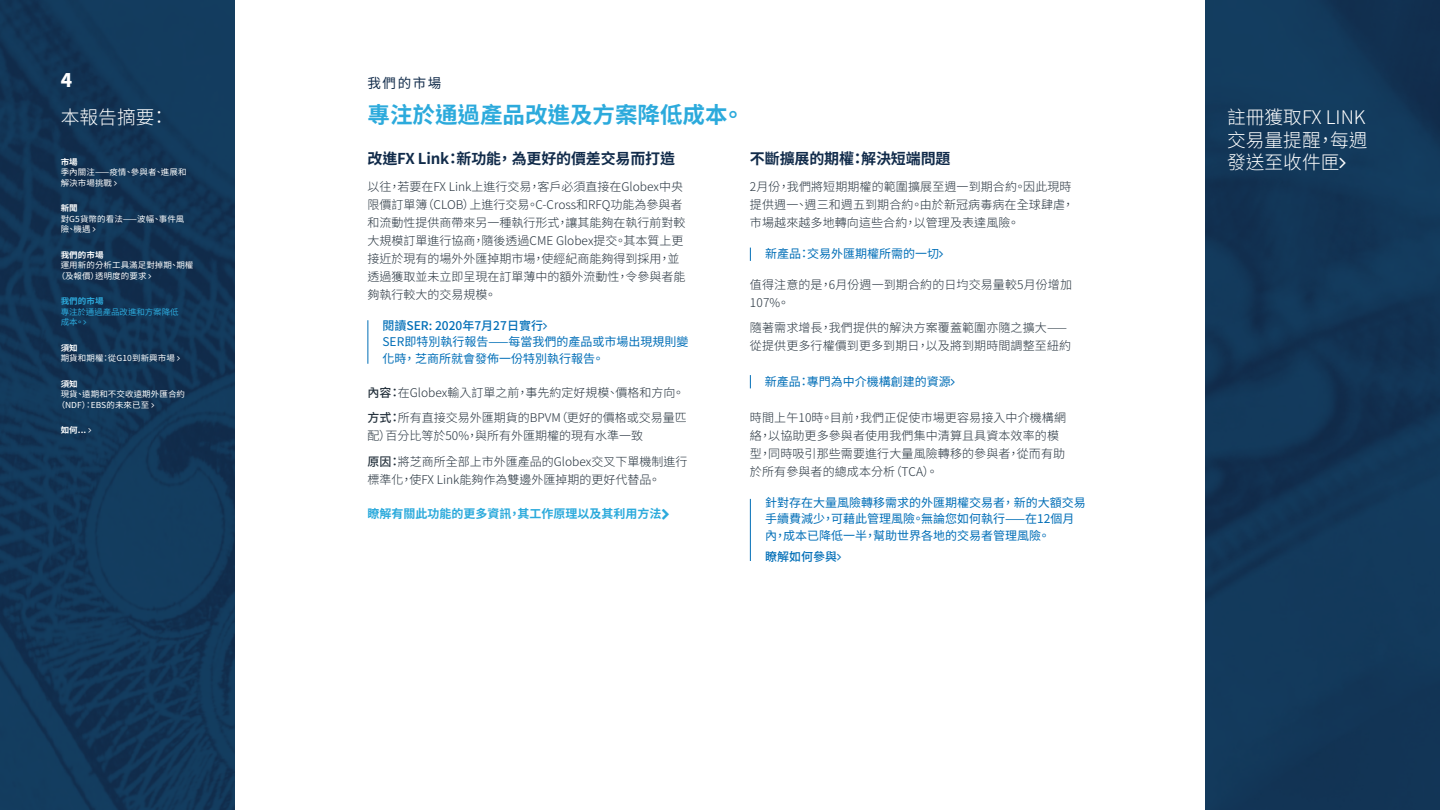
<style>
.page{position:relative;width:1440px;height:810px;background:#fff}
.page>*{position:absolute;margin:0;border:0;box-sizing:border-box;transform-origin:0 0}
.t1{font:700 22.5px "Noto Sans CJ Ktc";color:#2caadc}
.t2{font:300 18.75px/22.5px "Noto Sans CJ Ktc";color:#fff;text-align:justify}
.t3{font:900 18.75px "Noto Sans CJ Ktc";color:#fff}
.t4{font:700 15px "Noto Sans CJ Ktc";letter-spacing:-.01em;color:#112b4a}
.t5{font:13.5px "Noto Sans CJ Ktc";letter-spacing:.12em;color:#112b4a}
.t6{font:300 12px/18px "Noto Sans CJ Ktc";color:#24313c}
.t7{font:12px/16.5px "Noto Sans CJ Ktc";color:#006eb7}
.t8{font:700 12px "Noto Sans CJ Ktc";color:#2caadc}
.t9{font:500 12px "Noto Sans CJ Ktc";color:#006eb7}
.t10{font:8.25px/10.5px "Noto Sans CJ Ktc";letter-spacing:.01em;color:#fff}
.t11{font:700 8.25px "Noto Sans CJ Ktc";letter-spacing:.01em;color:#fff}
.t12{font:8.25px/10.5px "Noto Sans CJ Ktc";letter-spacing:-.01em;color:#2caadc}
.t13{font:700 8.25px "Noto Sans CJ Ktc";letter-spacing:.01em;color:#2caadc}
.s1{font-weight:500}
</style>
<div class="page">
<img style="left:0;top:0;width:1440px;height:810px">
<div style="left:235px;top:0;width:970px;height:810px;background:#fff"></div>
<hr style="left:368px;top:320px;width:1px;height:44px;background:#006eb7">
<svg style="left:750px;top:375px;width:1px;height:13px"></svg>
<svg style="left:750px;top:248px;width:1px;height:13px"></svg>
<hr style="left:750px;top:499px;width:1px;height:62px;background:#006eb7">
<svg style="left:1340px;top:158px;width:6px;height:10px"></svg>
<svg style="left:114px;top:181px;width:3px;height:4px"></svg>
<svg style="left:93px;top:227px;width:3px;height:5px"></svg>
<svg style="left:177px;top:356px;width:3px;height:5px"></svg>
<svg style="left:151px;top:403px;width:3px;height:4px"></svg>
<h2 class="t3" style="left:61px;top:69px;width:13px">4</h2>
<h2 class="t2" style="left:61px;top:106px;width:109px">本報告摘要：</h2>
<p class="t11" style="left:61px;top:157px;width:19px">市場</p>
<p class="t10" style="left:61px;top:167px;width:127px">季內關注——疫情、參與者、進展和解決市場挑戰</p>
<p class="t11" style="left:61px;top:203px;width:19px">新聞</p>
<p class="t10" style="left:61px;top:213px;width:125px">對G5貨幣的看法——波幅、事件風險、機遇</p>
<p class="t11" style="left:61px;top:250px;width:44px">我們的市場</p>
<p class="t10" style="left:57px;top:260px;width:138px;text-indent:4px">運用新的分析工具滿足對掉期、期權（及報價）透明度的要求</p>
<p class="t13" style="left:61px;top:296px;width:44px">我們的市場</p>
<p class="t12" style="left:61px;top:306px;width:119px">專注於通過產品改進和方案降低成本。</p>
<p class="t11" style="left:61px;top:343px;width:19px">須知</p>
<p class="t10" style="left:61px;top:353px;width:116px">期貨和期權：從G10到新興市場</p>
<p class="t11" style="left:61px;top:379px;width:19px">須知</p>
<p class="t10" style="left:57px;top:389px;width:130px;text-indent:4px">現貨、遠期和不交收遠期外匯合約（NDF）：EBS的未來已至</p>
<p class="t11" style="left:61px;top:425px;width:27px">如何...</p>
<p class="t5" style="left:368px;top:75px;width:75px">我們的市場</p>
<h1 class="t1" style="left:368px;top:102px;width:378px">專注於通過產品改進及方案降低成本。</h1>
<p class="t4" style="left:368px;top:150px;width:309px">改進FX Link：新功能， 為更好的價差交易而打造</p>
<p class="t6" style="left:368px;top:178px;width:319px">以往，若要在FX Link上進行交易，客戶必須直接在Globex中央限價訂單簿（CLOB）上進行交易。C-Cross和RFQ功能為參與者和流動性提供商帶來另一種執行形式，讓其能夠在執行前對較大規模訂單進行協商，隨後透過CME Globex提交。其本質上更接近於現有的場外外匯掉期市場，使經紀商能夠得到採用，並透過獲取並未立即呈現在訂單薄中的額外流動性，令參與者能夠執行較大的交易規模。</p>
<p class="t9" style="left:382px;top:319px;width:162px">閱讀SER: 2020年7月27日實行</p>
<p class="t7" style="left:382px;top:334px;width:307px">SER即特別執行報告——每當我們的產品或市場出現規則變化時， 芝商所就會發佈一份特別執行報告。</p>
<p class="t6" style="left:368px;top:380px;width:321px;line-height:25.5px"><span class="s1">內容：</span>在Globex輸入訂單之前，事先約定好規模、價格和方向。<span class="s1">方式：</span>所有直接交易外匯期貨的BPVM（更好的價格或交易量匹</p>
<p class="t6" style="left:368px;top:423px;width:321px;line-height:25.5px">配）百分比等於50%，與所有外匯期權的現有水準一致<br><span class="s1">原因：</span>將芝商所全部上市外匯產品的Globex交叉下單機制進行</p>
<p class="t6" style="left:368px;top:471px;width:294px">標準化，使FX Link能夠作為雙邊外匯掉期的更好代替品。</p>
<p class="t8" style="left:368px;top:507px;width:295px">瞭解有關此功能的更多資訊，其工作原理以及其利用方法</p>
<p class="t4" style="left:750px;top:150px;width:202px">不斷擴展的期權：解決短端問題</p>
<p class="t6" style="left:750px;top:178px;width:326px">2月份，我們將短期期權的範圍擴展至週一到期合約。因此現時提供週一、週三和週五到期合約。由於新冠病毒病在全球肆虐，市場越來越多地轉向這些合約，以管理及表達風險。</p>
<p class="t7" style="left:765px;top:246px;width:175px">新產品：交易外匯期權所需的一切</p>
<p class="t6" style="left:750px;top:276px;width:324px">值得注意的是，6月份週一到期合約的日均交易量較5月份增加<br>107%。</p>
<p class="t6" style="left:750px;top:319px;width:323px">隨著需求增長，我們提供的解決方案覆蓋範圍亦隨之擴大——從提供更多行權價到更多到期日，以及將到期時間調整至紐約</p>
<p class="t7" style="left:765px;top:373px;width:187px">新產品：專門為中介機構創建的資源</p>
<p class="t6" style="left:750px;top:409px;width:318px">時間上午10時。目前，我們正促使市場更容易接入中介機構網絡，以協助更多參與者使用我們集中清算且具資本效率的模型，同時吸引那些需要進行大量風險轉移的參與者，從而有助於所有參與者的總成本分析（TCA）。</p>
<p class="t7" style="left:765px;top:494px;width:322px">針對存在大量風險轉移需求的外匯期權交易者， 新的大額交易手續費減少，可藉此管理風險。無論您如何執行——在12個月內，成本已降低一半，幫助世界各地的交易者管理風險。</p>
<p class="t9" style="left:765px;top:550px;width:73px">瞭解如何參與</p>
<h2 class="t2" style="left:1227px;top:106px;width:142px">註冊獲取FX LINK交易量提醒，每週發送至收件匣</h2>
</div>
